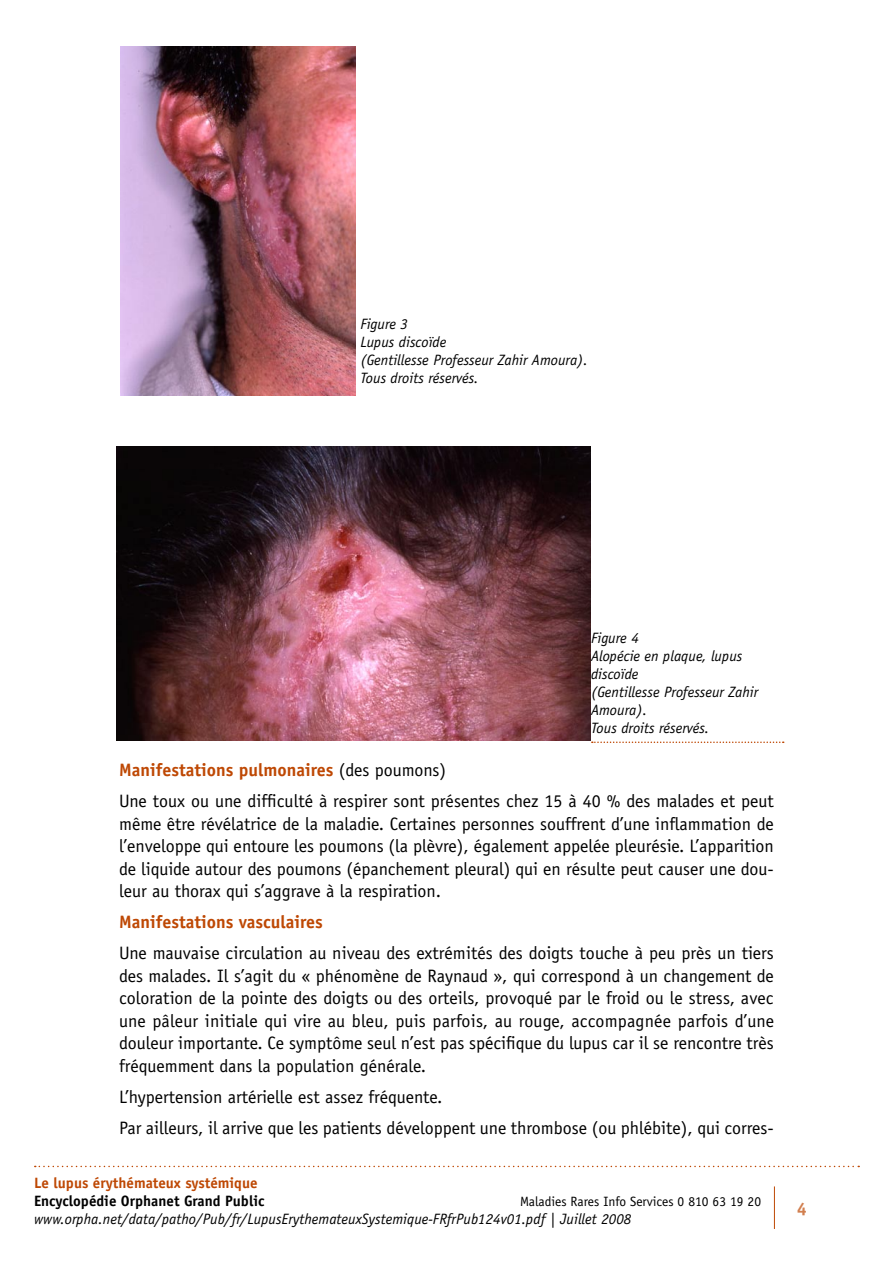
<style>
.page{position:relative;width:893px;height:1263px;background:#fff}
.page>*{position:absolute;margin:0;border:0;box-sizing:border-box;transform-origin:0 0}
.t1{font:18px/22.5px "Officina Sans";color:#000}
.t2{font:700 18px "Officina Sans";color:#be4804}
.t3{font:italic 15px/18px "Officina Sans";color:#000}
.t4{font:700 15px "Officina Sans";color:#000}
.t5{font:700 15px "Officina Sans";color:#be4804}
.t6{font:13.5px "Officina Sans";color:#000}
.s1{font-weight:700;color:#be4804}
</style>
<div class="page">
<hr style="left:774px;top:1186px;width:1px;height:43px;background:#be4804">
<img style="left:120px;top:47px;width:236px;height:348px">
<img style="left:117px;top:447px;width:473px;height:294px">
<svg style="left:592px;top:741px;width:192px;height:2px"></svg>
<svg style="left:35px;top:1166px;width:824px;height:1px"></svg>
<p class="t3" style="left:360px;top:315px;width:229px">Figure 3<br>Lupus discoïde<br>(Gentillesse Professeur Zahir Amoura).<br>Tous droits réservés.</p>
<p class="t3" style="left:591px;top:629px;width:169px">Figure 4<br>Alopécie en plaque, lupus discoïde<br>(Gentillesse Professeur Zahir<br>Amoura).<br>Tous droits réservés.</p>
<p class="t1" style="left:119px;top:755px;width:656px;line-height:31px"><span class="s1">Manifestations pulmonaires</span> (des poumons)<br>Une toux ou une difficulté à respirer sont présentes chez 15 à 40 % des malades et peut</p>
<p class="t1" style="left:119px;top:812px;width:656px;text-align:justify">même être révélatrice de la maladie. Certaines personnes souffrent d’une inflammation de l’enveloppe qui entoure les poumons (la plèvre), également appelée pleurésie. L’apparition de liquide autour des poumons (épanchement pleural) qui en résulte peut causer une dou&shy;leur au thorax qui s’aggrave à la respiration.</p>
<p class="t2" style="left:119px;top:911px;width:205px">Manifestations vasculaires</p>
<p class="t1" style="left:119px;top:942px;width:657px;text-align:justify">Une mauvaise circulation au niveau des extrémités des doigts touche à peu près un tiers des malades. Il s’agit du « phénomène de Raynaud », qui correspond à un changement de coloration de la pointe des doigts ou des orteils, provoqué par le froid ou le stress, avec une pâleur initiale qui vire au bleu, puis parfois, au rouge, accompagnée parfois d’une douleur importante. Ce symptôme seul n’est pas spécifique du lupus car il se rencontre très fréquemment dans la population générale.</p>
<p class="t1" style="left:119px;top:1081px;width:656px;line-height:31px">L’hypertension artérielle est assez fréquente.<br>Par ailleurs, il arrive que les patients développent une thrombose (ou phlébite), qui corres-</p>
<p class="t5" style="left:34px;top:1174px;width:225px">Le lupus érythémateux systémique</p>
<p class="t4" style="left:34px;top:1192px;width:232px">Encyclopédie Orphanet Grand Public</p>
<p class="t6" style="left:520px;top:1194px;width:243px">Maladies Rares Info Services 0 810 63 19 20</p>
<p class="t3" style="left:34px;top:1210px;width:599px">www.orpha.net/data/patho/Pub/fr/LupusErythemateuxSystemique-FRfrPub124v01.pdf | Juillet 2008</p>
</div>
